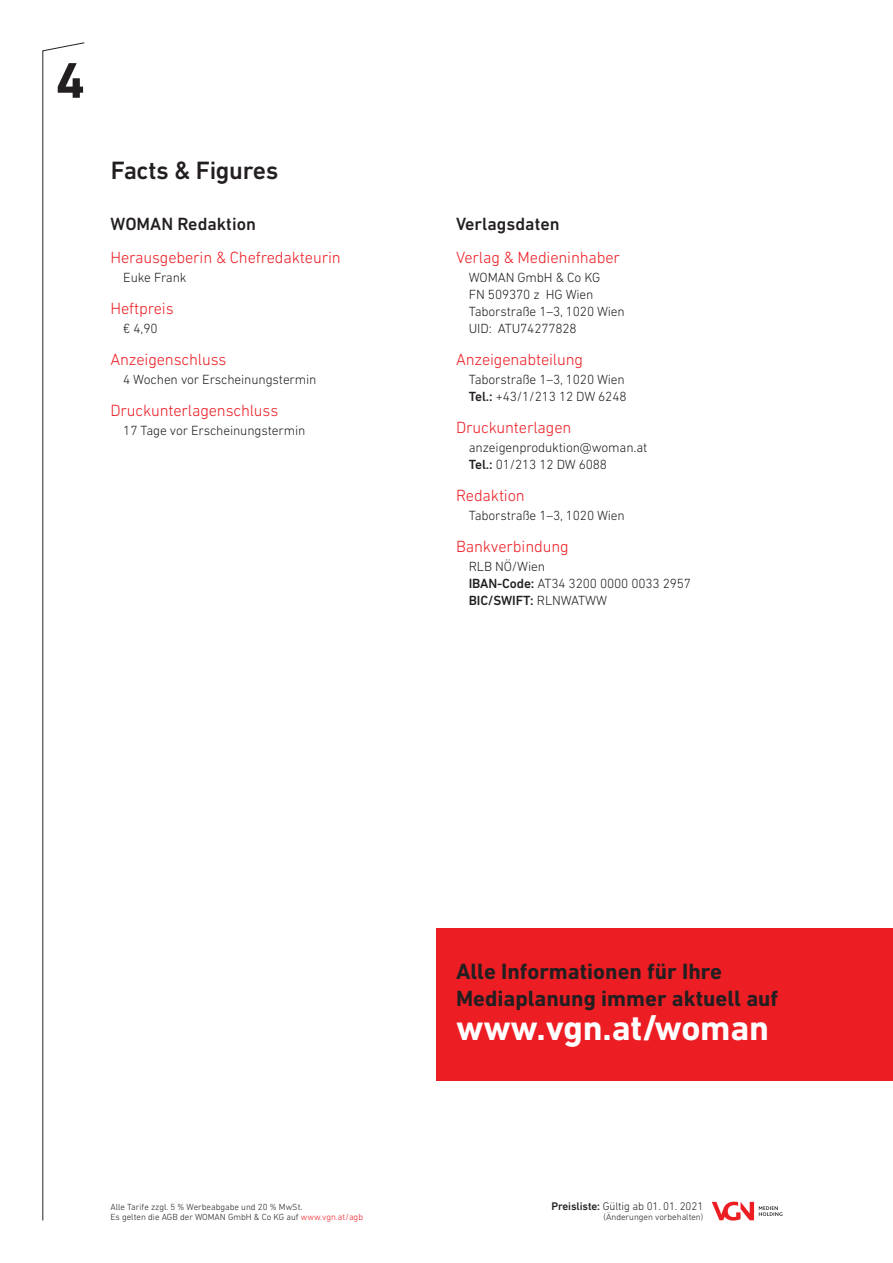
<style>
.page{position:relative;width:893px;height:1263px;background:#fff}
.page>*{position:absolute;margin:0;border:0;box-sizing:border-box;transform-origin:0 0}
.t1{font:700 51px "DIN Next LT Pro";color:#231f20;scale:1.04 1}
.t2{font:700 36px "DIN Next LT Pro";letter-spacing:-.005em;color:#fff}
.A_1_Headline_vgn{font:500 25.5px "DIN Next LT Pro";letter-spacing:-.015em;color:#231f20}
.B_1a_Lauftext_einger{font:700 22.5px/27px "DIN Next LT Pro";color:#231f20}
.A_2_Subline_vgn{font:500 18px "DIN Next LT Pro";color:#231f20}
.A_3_Zwischenheadline{font:300 16.5px "DIN Next LT Pro";letter-spacing:-.01em;color:#ed1d24}
.B_1a_Lauftext_einger-2{font:300 13.5px "DIN Next LT Pro";letter-spacing:-.01em;color:#231f20}
.B_1a_Lauftext_einger-3{font:500 13.5px "DIN Next LT Pro";letter-spacing:-.01em;color:#231f20}
.t3{font:300 11.25px "DIN Next LT Pro";letter-spacing:-.01em;color:#231f20}
.t4{font:300 9px/10.8px "DIN Next LT Pro";color:#231f20}
.s1{font-weight:500}
.s2{font-weight:300}
.s3{color:#ed1d24}
</style>
<div class="page">
<svg style="left:42px;top:42px;width:43px;height:1179px"></svg>
<svg style="left:712px;top:1201px;width:70px;height:19px"></svg>
<div style="left:437px;top:928px;width:456px;height:152px;background:#ed1d24"></div>
<h1 class="t1" style="left:56px;top:51px;width:30px">4</h1>
<p class="A_1_Headline_vgn" style="left:111px;top:156px;width:169px">Facts &amp; Figures</p>
<p class="A_2_Subline_vgn" style="left:111px;top:214px;width:147px">WOMAN Redaktion</p>
<p class="A_3_Zwischenheadline" style="left:111px;top:248px;width:232px">Herausgeberin &amp; Chefredakteurin</p>
<p class="B_1a_Lauftext_einger-2" style="left:123px;top:269px;width:65px">Euke Frank</p>
<p class="A_3_Zwischenheadline" style="left:111px;top:299px;width:65px">Heftpreis</p>
<p class="B_1a_Lauftext_einger-2" style="left:123px;top:320px;width:36px">€ 4,90</p>
<p class="A_3_Zwischenheadline" style="left:111px;top:350px;width:117px">Anzeigenschluss</p>
<p class="B_1a_Lauftext_einger-2" style="left:123px;top:371px;width:195px">4 Wochen vor Erscheinungstermin</p>
<p class="A_3_Zwischenheadline" style="left:111px;top:401px;width:169px">Druckunterlagenschluss</p>
<p class="B_1a_Lauftext_einger-2" style="left:123px;top:422px;width:184px">17 Tage vor Erscheinungstermin</p>
<p class="A_2_Subline_vgn" style="left:456px;top:214px;width:105px">Verlagsdaten</p>
<p class="A_3_Zwischenheadline" style="left:456px;top:248px;width:166px">Verlag &amp; Medieninhaber</p>
<p class="B_1a_Lauftext_einger-2" style="left:469px;top:269px;width:133px">WOMAN GmbH &amp; Co KG</p>
<p class="B_1a_Lauftext_einger-2" style="left:469px;top:286px;width:126px">FN 509370 z HG Wien</p>
<p class="B_1a_Lauftext_einger-2" style="left:469px;top:303px;width:158px">Taborstraße 1–3, 1020 Wien</p>
<p class="B_1a_Lauftext_einger-2" style="left:469px;top:320px;width:109px">UID: ATU74277828</p>
<p class="A_3_Zwischenheadline" style="left:456px;top:350px;width:129px">Anzeigenabteilung</p>
<p class="B_1a_Lauftext_einger-2" style="left:469px;top:371px;width:158px">Taborstraße 1–3, 1020 Wien</p>
<p class="B_1a_Lauftext_einger-2" style="left:469px;top:388px;width:159px"><span class="s1">Tel.:</span> +43/1/213 12 DW 6248</p>
<p class="A_3_Zwischenheadline" style="left:456px;top:418px;width:117px">Druckunterlagen</p>
<p class="B_1a_Lauftext_einger-2" style="left:469px;top:439px;width:180px">anzeigenproduktion@woman.at</p>
<p class="B_1a_Lauftext_einger-2" style="left:469px;top:456px;width:140px"><span class="s1">Tel.:</span> 01/213 12 DW 6088</p>
<p class="A_3_Zwischenheadline" style="left:456px;top:486px;width:70px">Redaktion</p>
<p class="B_1a_Lauftext_einger-2" style="left:469px;top:507px;width:158px">Taborstraße 1–3, 1020 Wien</p>
<p class="A_3_Zwischenheadline" style="left:456px;top:537px;width:114px">Bankverbindung</p>
<p class="B_1a_Lauftext_einger-2" style="left:469px;top:558px;width:78px">RLB NÖ/Wien</p>
<p class="B_1a_Lauftext_einger-2" style="left:469px;top:575px;width:224px"><span class="s1">IBAN-Code:</span> AT34 3200 0000 0033 2957</p>
<p class="B_1a_Lauftext_einger-3" style="left:469px;top:592px;width:140px">BIC/SWIFT: <span class="s2">RLNWATWW</span></p>
<p class="t4" style="left:111px;top:1201px;width:254px">Alle Tarife zzgl. 5 % Werbeabgabe und 20 % MwSt.<br>Es gelten die AGB der WOMAN GmbH &amp; Co KG auf <span class="s3">www.vgn.at/agb</span></p>
<p class="B_1a_Lauftext_einger" style="left:456px;top:957px;width:324px">Alle Informationen für Ihre<br>Mediaplanung immer aktuell auf</p>
<p class="t2" style="left:456px;top:1006px;width:315px">www.vgn.at/woman</p>
<p class="t3" style="left:551px;top:1199px;width:153px"><span class="s1">Preisliste:</span> Gültig ab 01. 01. 2021</p>
<p class="t4" style="left:604px;top:1212px;width:101px">(Änderungen vorbehalten)</p>
</div>
